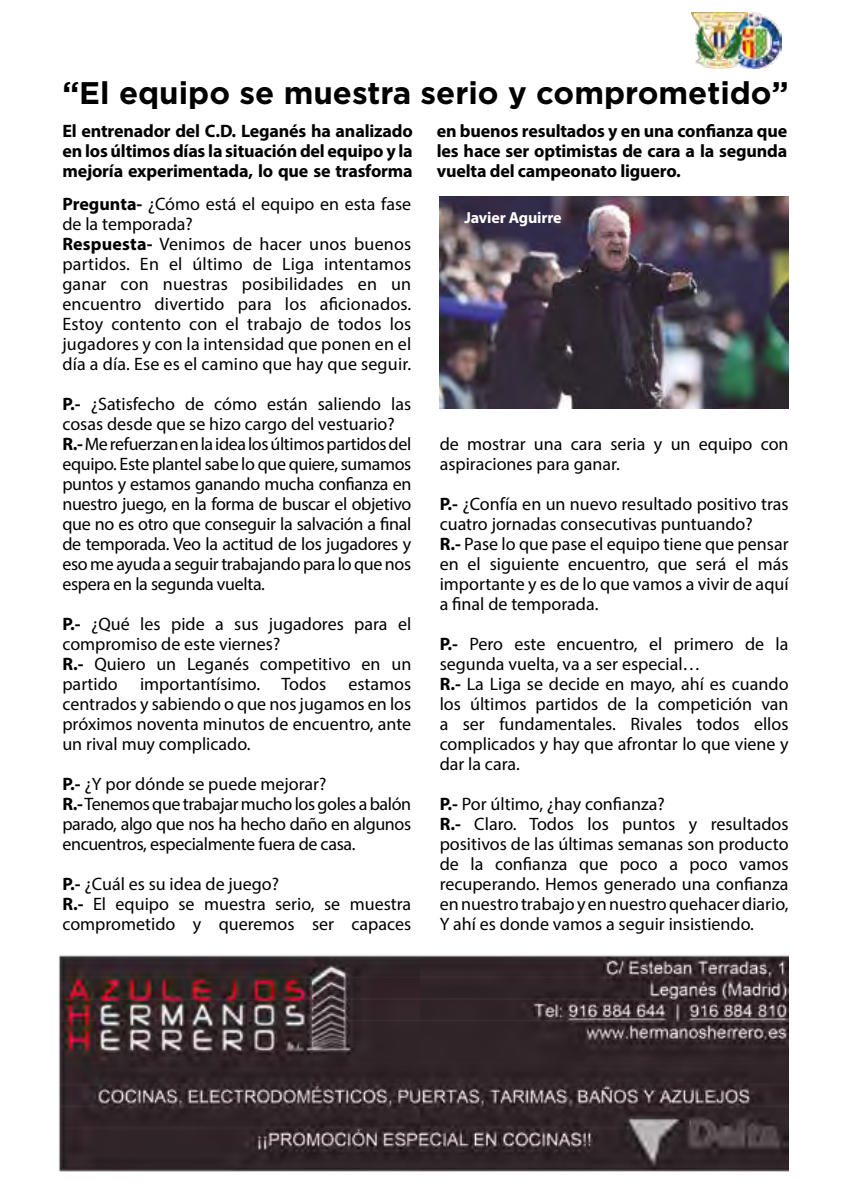
<style>
.page{position:relative;width:851px;height:1191px;background:#fff}
.page>*{position:absolute;margin:0;border:0;box-sizing:border-box;transform-origin:0 0}
.t1{font:700 31.2px "Gotham";color:#000}
.t2{font:18px/20px "Myriad Pro";color:#000}
.t3{font:18px/20px "Myriad Pro";letter-spacing:-.02em;color:#000}
.t4{font:700 18px/20px "Myriad Pro";letter-spacing:-.01em;color:#000;text-align:justify}
.t5{font:700 16px "Myriad Pro";letter-spacing:-.01em;color:#fff}
.s1{font-weight:700}
</style>
<div class="page">
<img style="left:747px;top:12px;width:34px;height:56px">
<img style="left:691px;top:12px;width:56px;height:56px">
<img style="left:439px;top:197px;width:349px;height:211px">
<img style="left:59px;top:955px;width:729px;height:217px">
<h1 class="t1" style="left:62px;top:73px;width:727px">“El equipo se muestra serio y comprometido”</h1>
<p class="t4" style="left:62px;top:120px;width:352px">El entrenador del C.D. Leganés ha analizado en los últimos días la situación del equipo y la mejoría experimentada, lo que se trasforma</p>
<p class="t4" style="left:437px;top:120px;width:352px">en buenos resultados y en una confianza que les hace ser optimistas de cara a la segunda vuelta del campeonato liguero.</p>
<p class="t5" style="left:464px;top:207px;width:99px">Javier Aguirre</p>
<p class="t2" style="left:62px;top:194px;width:350px"><span class="s1">Pregunta-</span> ¿Cómo está el equipo en esta fase de la temporada?<br><span class="s1">Respuesta-</span> Venimos de hacer unos buenos partidos. En el último de Liga intentamos ganar con nuestras posibilidades en un encuentro divertido para los aficionados.<br>Estoy contento con el trabajo de todos los jugadores y con la intensidad que ponen en el día a día. Ese es el camino que hay que seguir.</p>
<p class="t3" style="left:62px;top:394px;width:350px"><span class="s1">P.-</span> ¿Satisfecho de cómo están saliendo las cosas desde que se hizo cargo del vestuario?<br><span class="s1">R.-</span> Me refuerzan en la idea los últimos partidos del equipo. Este plantel sabe lo que quiere, sumamos puntos y estamos ganando mucha confianza en nuestro juego, en la forma de buscar el objetivo que no es otro que conseguir la salvación a final de temporada. Veo la actitud de los jugadores y eso me ayuda a seguir trabajando para lo que nos espera en la segunda vuelta.</p>
<p class="t2" style="left:62px;top:614px;width:350px"><span class="s1">P.-</span> ¿Qué les pide a sus jugadores para el compromiso de este viernes?<br><span class="s1">R.-</span> Quiero un Leganés competitivo en un partido importantísimo. Todos estamos centrados y sabiendo o que nos jugamos en los próximos noventa minutos de encuentro, ante un rival muy complicado.</p>
<p class="t3" style="left:62px;top:774px;width:350px"><span class="s1">P.-</span> ¿Y por dónde se puede mejorar?<br><span class="s1">R.-</span> Tenemos que trabajar mucho los goles a balón parado, algo que nos ha hecho daño en algunos encuentros, especialmente fuera de casa.</p>
<p class="t2" style="left:62px;top:874px;width:350px"><span class="s1">P.-</span> ¿Cuál es su idea de juego?<br><span class="s1">R.-</span> El equipo se muestra serio, se muestra comprometido y queremos ser capaces</p>
<p class="t2" style="left:439px;top:433px;width:350px">de mostrar una cara seria y un equipo con aspiraciones para ganar.</p>
<p class="t2" style="left:439px;top:493px;width:350px"><span class="s1">P.-</span> ¿Confía en un nuevo resultado positivo tras cuatro jornadas consecutivas puntuando?<br><span class="s1">R.-</span> Pase lo que pase el equipo tiene que pensar en el siguiente encuentro, que será el más importante y es de lo que vamos a vivir de aquí a final de temporada.</p>
<p class="t2" style="left:439px;top:633px;width:350px"><span class="s1">P.-</span> Pero este encuentro, el primero de la segunda vuelta, va a ser especial…<br><span class="s1">R.-</span> La Liga se decide en mayo, ahí es cuando los últimos partidos de la competición van a ser fundamentales. Rivales todos ellos complicados y hay que afrontar lo que viene y dar la cara.</p>
<p class="t2" style="left:439px;top:793px;width:350px"><span class="s1">P.-</span> Por último, ¿hay confianza?<br><span class="s1">R.-</span> Claro. Todos los puntos y resultados positivos de las últimas semanas son producto de la confianza que poco a poco vamos recuperando. Hemos generado una confianza en nuestro trabajo y en nuestro quehacer diario, Y ahí es donde vamos a seguir insistiendo.</p>
</div>
